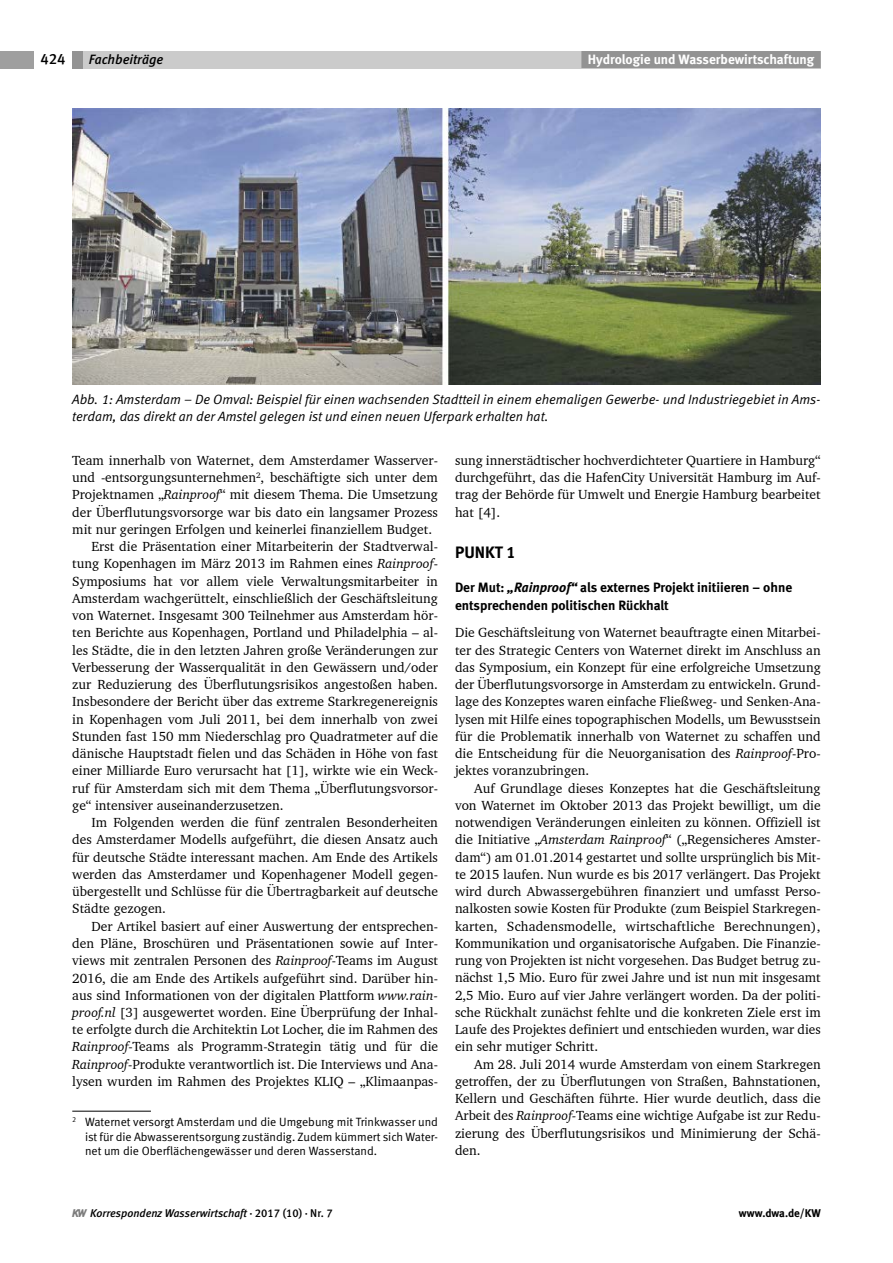
<style>
.page{position:relative;width:893px;height:1263px;background:#fff}
.page>*{position:absolute;margin:0;border:0;box-sizing:border-box;transform-origin:0 0}
.t1{font:16.5px "Meta Bold LF";color:#000}
.t2{font:15px "Meta Medium LF";color:#000}
.t3{font:13.5px/17.2px "Charter BT";color:#000;text-align:justify}
.t4{font:italic 13.5px/17.2px "Meta Normal LF";color:#000}
.t5{font:13.5px/17.2px "Meta Bold LF";color:#000}
.t6{font:13.5px "Meta Bold LF";color:#fff}
.t7{font:italic 13.5px "Meta Medium LF";color:#000}
.t8{font:12px/14.2px "Meta Normal LF";color:#000;text-align:justify}
.t9{font:italic 11.25px "Meta Medium LF";color:#000}
.t10{font:700 11.25px "Meta";color:#000}
.s1{font-style:italic}
.s2{font-family:"KAKW";font-style:normal;font-size:11.7px;color:#7c7c7c}
.s3{font-style:normal}
</style>
<div class="page">
<div style="left:72px;top:51px;width:11px;height:17px;background:#939393"></div>
<div style="left:106px;top:51px;width:715px;height:17px;background:#cbcbcb"></div>
<div style="left:581px;top:51px;width:240px;height:17px;background:#939393"></div>
<div style="left:0;top:51px;width:34px;height:17px;background:#9f9f9f"></div>
<div style="left:83px;top:51px;width:86px;height:17px;background:#cbcbcb"></div>
<hr style="left:72px;top:1111px;width:79px;height:1px;background:#000">
<img style="left:72px;top:108px;width:749px;height:276px">
<p class="t2" style="left:40px;top:50px;width:27px">424</p>
<p class="t7" style="left:89px;top:51px;width:76px">Fachbeiträge</p>
<p class="t6" style="left:588px;top:51px;width:228px">Hydrologie und Wasserbewirtschaftung</p>
<p class="t4" style="left:72px;top:390px;width:750px">Abb. 1: Amsterdam – De Omval: Beispiel für einen wachsenden Stadtteil in einem ehemaligen Gewerbe- und Industriegebiet in Ams&shy;terdam, das direkt an der Amstel gelegen ist und einen neuen Uferpark erhalten hat.</p>
<p class="t3" style="left:72px;top:451px;width:367px">Team innerhalb von Waternet, dem Amsterdamer Wasserver-</p>
<p class="t3" style="left:72px;top:469px;width:367px">und -entsorgungsunternehmen<sup>2</sup>, beschäftigte sich unter dem</p>
<p class="t3" style="left:72px;top:486px;width:367px">Projektnamen „<span class="s1">Rainproof</span>“ mit diesem Thema. Die Umsetzung</p>
<p class="t3" style="left:72px;top:503px;width:367px">der Überflutungsvorsorge war bis dato ein langsamer Prozess</p>
<p class="t3" style="left:72px;top:520px;width:361px">mit nur geringen Erfolgen und keinerlei finanziellem Budget.</p>
<p class="t3" style="left:91px;top:538px;width:348px">Erst die Präsentation einer Mitarbeiterin der Stadtverwal-</p>
<p class="t3" style="left:72px;top:555px;width:367px">tung Kopenhagen im März 2013 im Rahmen eines <span class="s1">Rainproof</span>-</p>
<p class="t3" style="left:72px;top:572px;width:367px">Symposiums hat vor allem viele Verwaltungsmitarbeiter in</p>
<p class="t3" style="left:72px;top:589px;width:367px">Amsterdam wachgerüttelt, einschließlich der Geschäftsleitung</p>
<p class="t3" style="left:72px;top:607px;width:367px">von Waternet. Insgesamt 300 Teilnehmer aus Amsterdam hör-</p>
<p class="t3" style="left:72px;top:624px;width:367px">ten Berichte aus Kopenhagen, Portland und Philadelphia – al-</p>
<p class="t3" style="left:72px;top:641px;width:367px">les Städte, die in den letzten Jahren große Veränderungen zur</p>
<p class="t3" style="left:72px;top:658px;width:367px">Verbesserung der Wasserqualität in den Gewässern und/oder</p>
<p class="t3" style="left:72px;top:676px;width:367px">zur Reduzierung des Überflutungsrisikos angestoßen haben.</p>
<p class="t3" style="left:72px;top:693px;width:367px">Insbesondere der Bericht über das extreme Starkregenereignis</p>
<p class="t3" style="left:72px;top:710px;width:367px">in Kopenhagen vom Juli 2011, bei dem innerhalb von zwei</p>
<p class="t3" style="left:72px;top:727px;width:367px">Stunden fast 150 mm Niederschlag pro Quadratmeter auf die</p>
<p class="t3" style="left:72px;top:745px;width:367px">dänische Hauptstadt fielen und das Schäden in Höhe von fast</p>
<p class="t3" style="left:72px;top:762px;width:367px">einer Milliarde Euro verursacht hat [1], wirkte wie ein Weck-</p>
<p class="t3" style="left:72px;top:779px;width:367px">ruf für Amsterdam sich mit dem Thema „Überflutungsvorsor-</p>
<p class="t3" style="left:72px;top:796px;width:213px">ge“ intensiver auseinanderzusetzen.</p>
<p class="t3" style="left:91px;top:814px;width:348px">Im Folgenden werden die fünf zentralen Besonderheiten</p>
<p class="t3" style="left:72px;top:831px;width:367px">des Amsterdamer Modells aufgeführt, die diesen Ansatz auch</p>
<p class="t3" style="left:72px;top:848px;width:367px">für deutsche Städte interessant machen. Am Ende des Artikels</p>
<p class="t3" style="left:72px;top:865px;width:367px">werden das Amsterdamer und Kopenhagener Modell gegen-</p>
<p class="t3" style="left:72px;top:883px;width:367px">übergestellt und Schlüsse für die Übertragbarkeit auf deutsche</p>
<p class="t3" style="left:72px;top:900px;width:95px">Städte gezogen.</p>
<p class="t3" style="left:91px;top:917px;width:348px">Der Artikel basiert auf einer Auswertung der entsprechen-</p>
<p class="t3" style="left:72px;top:934px;width:367px">den Pläne, Broschüren und Präsentationen sowie auf Inter-</p>
<p class="t3" style="left:72px;top:952px;width:367px">views mit zentralen Personen des <span class="s1">Rainproof</span>-Teams im August</p>
<p class="t3" style="left:72px;top:969px;width:367px">2016, die am Ende des Artikels aufgeführt sind. Darüber hin-</p>
<p class="t3" style="left:72px;top:986px;width:367px">aus sind Informationen von der digitalen Plattform <span class="s1">www.rain-</span></p>
<p class="t3" style="left:72px;top:1003px;width:367px"><span class="s1">proof.nl</span> [3] ausgewertet worden. Eine Überprüfung der Inhal-</p>
<p class="t3" style="left:72px;top:1021px;width:367px">te erfolgte durch die Architektin Lot Locher, die im Rahmen des</p>
<p class="t3" style="left:72px;top:1038px;width:367px"><span class="s1">Rainproof</span>-Teams als Programm-Strategin tätig und für die</p>
<p class="t3" style="left:72px;top:1055px;width:367px"><span class="s1">Rainproof</span>-Produkte verantwortlich ist. Die Interviews und Ana-</p>
<p class="t3" style="left:72px;top:1072px;width:367px">lysen wurden im Rahmen des Projektes KLIQ – „Klimaanpas-</p>
<p class="t8" style="left:85px;top:1115px;width:354px;text-indent:-13px"><sup>2</sup> Waternet versorgt Amsterdam und die Umgebung mit Trinkwasser und ist für die Abwasserentsorgung zuständig. Zudem kümmert sich Water&shy;net um die Oberflächengewässer und deren Wasserstand.</p>
<p class="t3" style="left:455px;top:451px;width:367px">sung innerstädtischer hochverdichteter Quartiere in Hamburg“ durchgeführt, das die HafenCity Universität Hamburg im Auf&shy;trag der Behörde für Umwelt und Energie Hamburg bearbeitet hat [4].</p>
<p class="t1" style="left:455px;top:542px;width:62px">PUNKT 1</p>
<p class="t5" style="left:455px;top:579px;width:339px">Der Mut: <span class="s1">„Rainproof“</span> als externes Projekt initiieren – ohne entsprechenden politischen Rückhalt</p>
<p class="t3" style="left:455px;top:624px;width:367px">Die Geschäftsleitung von Waternet beauftragte einen Mitarbei&shy;ter des Strategic Centers von Waternet direkt im Anschluss an das Symposium, ein Konzept für eine erfolgreiche Umsetzung der Überflutungsvorsorge in Amsterdam zu entwickeln. Grund&shy;lage des Konzeptes waren einfache Fließweg- und Senken-Ana&shy;lysen mit Hilfe eines topographischen Modells, um Bewusstsein für die Problematik innerhalb von Waternet zu schaffen und die Entscheidung für die Neuorganisation des <span class="s1">Rainproof</span>-Pro&shy;jektes voranzubringen.</p>
<p class="t3" style="left:455px;top:779px;width:367px;text-indent:19px">Auf Grundlage dieses Konzeptes hat die Geschäftsleitung von Waternet im Oktober 2013 das Projekt bewilligt, um die notwendigen Veränderungen einleiten zu können. Offiziell ist die Initiative „<span class="s1">Amsterdam Rainproof</span>“ („Regensicheres Amster&shy;dam“) am 01.01.2014 gestartet und sollte ursprünglich bis Mit&shy;te 2015 laufen. Nun wurde es bis 2017 verlängert. Das Projekt wird durch Abwassergebühren finanziert und umfasst Perso&shy;nalkosten sowie Kosten für Produkte (zum Beispiel Starkregen&shy;karten, Schadensmodelle, wirtschaftliche Berechnungen), Kommunikation und organisatorische Aufgaben. Die Finanzie&shy;rung von Projekten ist nicht vorgesehen. Das Budget betrug zu&shy;nächst 1,5 Mio. Euro für zwei Jahre und ist nun mit insgesamt 2,5 Mio. Euro auf vier Jahre verlängert worden. Da der politi&shy;sche Rückhalt zunächst fehlte und die konkreten Ziele erst im Laufe des Projektes definiert und entschieden wurden, war dies ein sehr mutiger Schritt.</p>
<p class="t3" style="left:455px;top:1055px;width:367px;text-indent:19px">Am 28. Juli 2014 wurde Amsterdam von einem Starkregen getroffen, der zu Überflutungen von Straßen, Bahnstationen, Kellern und Geschäften führte. Hier wurde deutlich, dass die Arbeit des <span class="s1">Rainproof-</span>Teams eine wichtige Aufgabe ist zur Redu&shy;zierung des Überflutungsrisikos und Minimierung der Schä&shy;den.</p>
<p class="t9" style="left:72px;top:1206px;width:262px"><span class="s2">w</span> Korrespondenz Wasserwirtschaft <span class="s3">· 2017 (10) · Nr. 7</span></p>
<p class="t10" style="left:739px;top:1206px;width:83px">www.dwa.de/KW</p>
</div>
